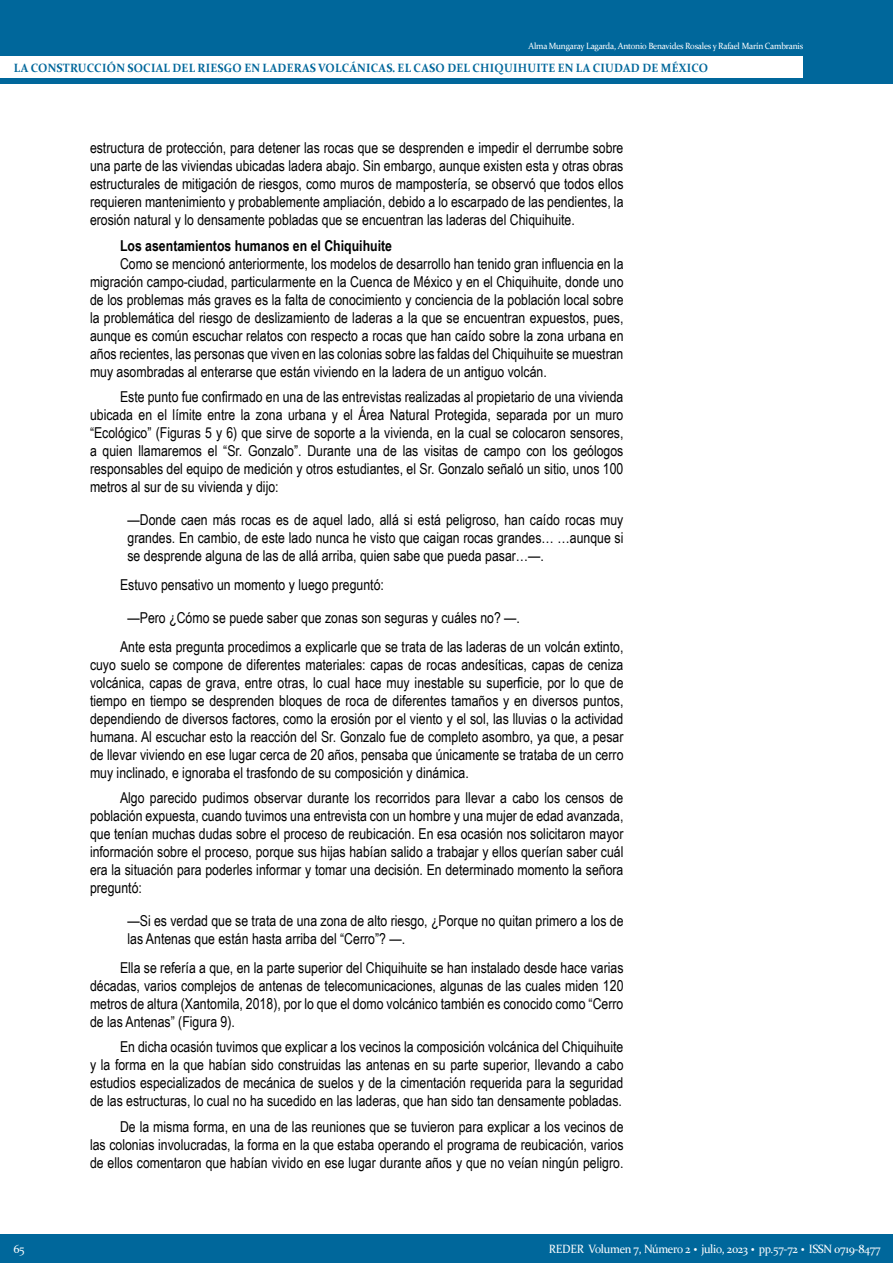
<style>
.page{position:relative;width:893px;height:1263px;background:#fff}
.page>*{position:absolute;margin:0;border:0;box-sizing:border-box;transform-origin:0 0}
.Cuerpo{font:15px/18px "Arial Narrow";color:#000;text-align:justify}
.Citas{font:15px/18px "Arial Narrow";color:#000;text-align:justify}
.Subtítulos_02{font:700 15px "Arial Narrow";color:#000}
.t1{font:700 12px "Constantia";letter-spacing:.02em;color:#00679b;scale:.95 1}
.t2{font:12px "Constantia";letter-spacing:-.025em;color:#fff;scale:.95 1}
.t3{font:9px "Constantia";letter-spacing:-.025em;color:#fff;scale:.95 1}
.s1{font-weight:700;font-size:18px}
</style>
<div class="page">
<div style="left:0;top:0;width:893px;height:84px;background:#00679b"></div>
<div style="left:0;top:56px;width:803px;height:22px;background:#fff"></div>
<div style="left:0;top:1234px;width:893px;height:29px;background:#00679b"></div>
<p class="t3" style="left:528px;top:40px;width:291px">Alma Mungaray Lagarda, Antonio Benavides Rosales y Rafael Marín Cambranis</p>
<p class="t1" style="left:14px;top:59px;width:733px">LA CONSTRUCCIÓN SOCIAL DEL RIESGO EN LADERAS VOLCÁNICAS. EL CASO DEL CHIQUIHUITE EN LA CIUDAD DE MÉXICO</p>
<p class="Cuerpo" style="left:90px;top:139px;width:535px">estructura de protección, para detener las rocas que se desprenden e impedir el derrumbe sobre una parte de las viviendas ubicadas ladera abajo. Sin embargo, aunque existen esta y otras obras estructurales de mitigación de riesgos, como muros de mampostería, se observó que todos ellos requieren mantenimiento y probablemente ampliación, debido a lo escarpado de las pendientes, la erosión natural y lo densamente pobladas que se encuentran las laderas del Chiquihuite.</p>
<p class="Subtítulos_02" style="left:120px;top:234px;width:274px">Los asentamientos humanos en el Chiquihuite</p>
<p class="Cuerpo" style="left:90px;top:254px;width:535px;text-indent:30px">Como se mencionó anteriormente, los modelos de desarrollo han tenido gran influencia en la migración campo-ciudad, particularmente en la Cuenca de México y en el Chiquihuite, donde uno de los problemas más graves es la falta de conocimiento y conciencia de la población local sobre la problemática del riesgo de deslizamiento de laderas a la que se encuentran expuestos, pues, aunque es común escuchar relatos con respecto a rocas que han caído sobre la zona urbana en años recientes, las personas que viven en las colonias sobre las faldas del Chiquihuite se muestran muy asombradas al enterarse que están viviendo en la ladera de un antiguo volcán.</p>
<p class="Cuerpo" style="left:90px;top:388px;width:535px;text-indent:30px">Este punto fue confirmado en una de las entrevistas realizadas al propietario de una vivienda ubicada en el límite entre la zona urbana y el Área Natural Protegida, separada por un muro “Ecológico” (Figuras 5 y 6) que sirve de soporte a la vivienda, en la cual se colocaron sensores, a quien llamaremos el “Sr. Gonzalo”. Durante una de las visitas de campo con los geólogos responsables del equipo de medición y otros estudiantes, el Sr. Gonzalo señaló un sitio, unos 100 metros al sur de su vivienda y dijo:</p>
<p class="Citas" style="left:128px;top:511px;width:497px">—Donde caen más rocas es de aquel lado, allá si está peligroso, han caído rocas muy grandes. En cambio, de este lado nunca he visto que caigan rocas grandes… …aunque si se desprende alguna de las de allá arriba, quien sabe que pueda pasar…—.</p>
<p class="Cuerpo" style="left:120px;top:575px;width:265px">Estuvo pensativo un momento y luego preguntó:</p>
<p class="Citas" style="left:128px;top:608px;width:394px">—Pero ¿Cómo se puede saber que zonas son seguras y cuáles no? —.</p>
<p class="Cuerpo" style="left:90px;top:637px;width:535px;text-indent:30px">Ante esta pregunta procedimos a explicarle que se trata de las laderas de un volcán extinto, cuyo suelo se compone de diferentes materiales: capas de rocas andesíticas, capas de ceniza volcánica, capas de grava, entre otras, lo cual hace muy inestable su superficie, por lo que de tiempo en tiempo se desprenden bloques de roca de diferentes tamaños y en diversos puntos, dependiendo de diversos factores, como la erosión por el viento y el sol, las lluvias o la actividad humana. Al escuchar esto la reacción del Sr. Gonzalo fue de completo asombro, ya que, a pesar de llevar viviendo en ese lugar cerca de 20 años, pensaba que únicamente se trataba de un cerro muy inclinado, e ignoraba el trasfondo de su composición y dinámica.</p>
<p class="Cuerpo" style="left:90px;top:788px;width:535px;text-indent:30px">Algo parecido pudimos observar durante los recorridos para llevar a cabo los censos de población expuesta, cuando tuvimos una entrevista con un hombre y una mujer de edad avanzada, que tenían muchas dudas sobre el proceso de reubicación. En esa ocasión nos solicitaron mayor información sobre el proceso, porque sus hijas habían salido a trabajar y ellos querían saber cuál era la situación para poderles informar y tomar una decisión. En determinado momento la señora preguntó:</p>
<p class="Citas" style="left:128px;top:911px;width:498px">—Si es verdad que se trata de una zona de alto riesgo, ¿Porque no quitan primero a los de las Antenas que están hasta arriba del “Cerro”? —.</p>
<p class="Cuerpo" style="left:90px;top:958px;width:535px;text-indent:30px">Ella se refería a que, en la parte superior del Chiquihuite se han instalado desde hace varias décadas, varios complejos de antenas de telecomunicaciones, algunas de las cuales miden 120 metros de altura (Xantomila, 2018), por lo que el domo volcánico también es conocido como “Cerro de las Antenas” (Figura 9).</p>
<p class="Cuerpo" style="left:90px;top:1037px;width:535px;text-indent:30px">En dicha ocasión tuvimos que explicar a los vecinos la composición volcánica del Chiquihuite y la forma en la que habían sido construidas las antenas en su parte superior, llevando a cabo estudios especializados de mecánica de suelos y de la cimentación requerida para la seguridad de las estructuras, lo cual no ha sucedido en las laderas, que han sido tan densamente pobladas.</p>
<p class="Cuerpo" style="left:90px;top:1117px;width:535px;text-indent:30px">De la misma forma, en una de las reuniones que se tuvieron para explicar a los vecinos de las colonias involucradas, la forma en la que estaba operando el programa de reubicación, varios de ellos comentaron que habían vivido en ese lugar durante años y que no veían ningún peligro.</p>
<p class="t2" style="left:14px;top:1241px;width:13px">65</p>
<p class="t2" style="left:549px;top:1240px;width:351px">REDER Volumen 7, Número 2 <span class="s1">·</span> julio, 2023 <span class="s1">·</span> pp.57-72 <span class="s1">·</span> ISSN 0719-8477</p>
</div>
